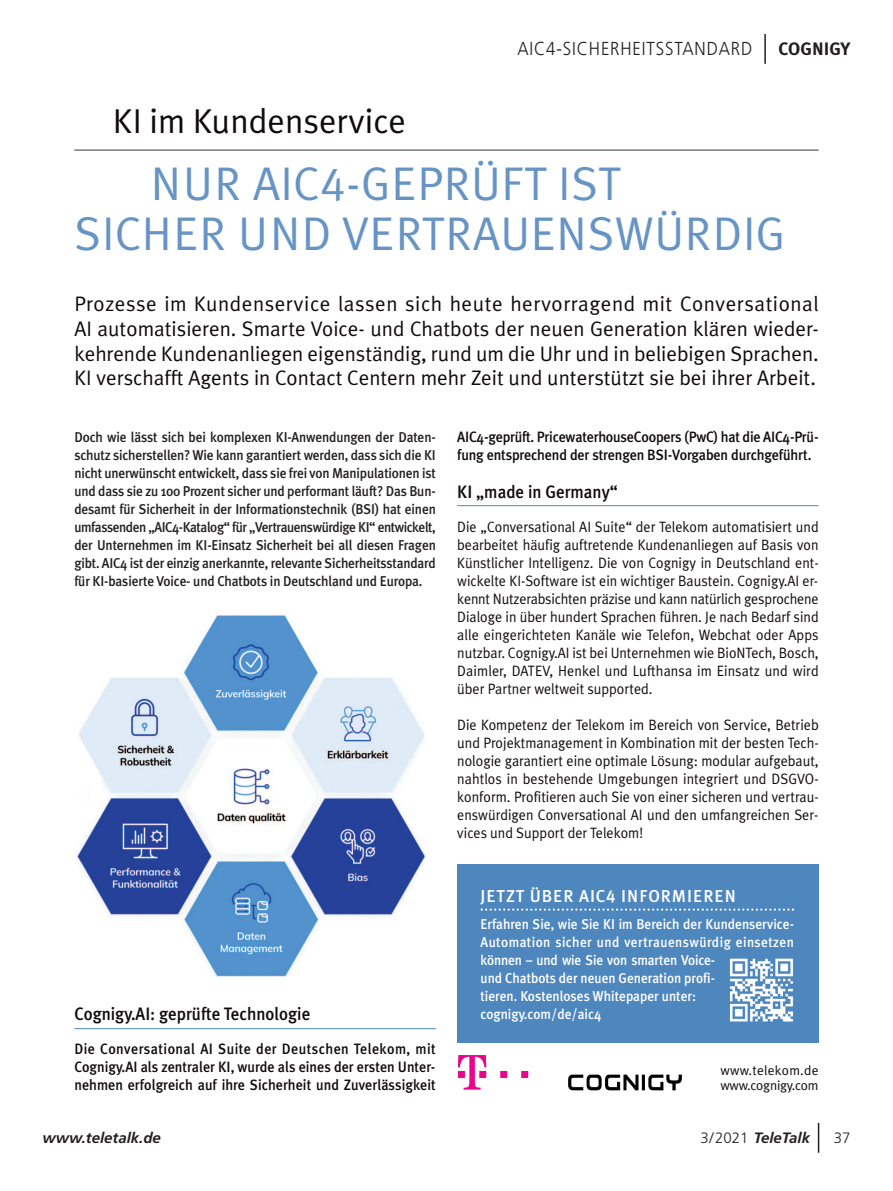
<style>
.page{position:relative;width:893px;height:1191px;background:#fff}
.page>*{position:absolute;margin:0;border:0;box-sizing:border-box;transform-origin:0 0}
.t1{font:47.25px/49.5px "Meta Plus Normal Caps";letter-spacing:.01em;color:#6694c5}
.t2{font:34.5px "Meta Plus Normal";color:#110a0c}
.t3{font:21px/24.8px "Meta Plus Normal";color:#110a0c;text-align:justify}
.t4{font:300 18.75px "Frutiger";letter-spacing:.05em;color:#231f20;scale:.9 1}
.t5{font:500 18px "Meta Plus";color:#110a0c;scale:.94 1}
.t6{font:700 18px "Meta Plus";color:#231f20}
.t7{font:17.25px "Meta Plus Medium Caps";letter-spacing:.055em;color:#fff}
.t8{font:15px/18px "Meta Plus";color:#110a0c;text-align:justify;scale:.94 1}
.t9{font:500 15px/18px "Meta Plus";letter-spacing:-.01em;color:#110a0c;scale:.94 1}
.t10{font:italic 700 15px "Frutiger";color:#231f20}
.t11{font:300 15px "Frutiger";color:#231f20}
.t12{font:500 14.25px/18px "Meta Plus";letter-spacing:-.01em;color:#231f20;text-align:justify;scale:.94 1}
.t13{font:500 14.25px/18px "Meta Plus";color:#fff;scale:.94 1}
.t14{font:13.5px/15px "Meta Plus Normal";letter-spacing:-.015em;color:#110a0c}
.s1{font-weight:300;font-style:normal}
</style>
<div class="page">
<hr style="left:764px;top:34px;width:2px;height:30px;background:#231f20">
<svg style="left:818px;top:1123px;width:1px;height:29px"></svg>
<hr style="left:457px;top:505px;width:362px;height:1px;background:#4e87bd">
<hr style="left:74px;top:1028px;width:362px;height:1px;background:#4e87bd">
<svg style="left:500px;top:1071px;width:7px;height:7px"></svg>
<svg style="left:521px;top:1071px;width:7px;height:7px"></svg>
<svg style="left:458px;top:1055px;width:28px;height:34px"></svg>
<img style="left:75px;top:615px;width:351px;height:362px">
<img style="left:568px;top:1074px;width:114px;height:16px">
<hr style="left:74px;top:150px;width:745px;height:1px;background:#2c3940">
<div style="left:457px;top:864px;width:362px;height:178px;background:#4e87bd"></div>
<svg style="left:481px;top:908px;width:313px;height:2px"></svg>
<img style="left:730px;top:958px;width:64px;height:64px">
<p class="t4" style="left:517px;top:41px;width:262px">AIC4-SICHERHEITSSTANDARD</p>
<p class="t6" style="left:779px;top:38px;width:73px">COGNIGY</p>
<h2 class="t2" style="left:113px;top:101px;width:294px">KI im Kundenservice</h2>
<h1 class="t1" style="left:74px;top:159px;width:712px;text-indent:77px">NUR AIC4-GEPRÜFT IST<br>SICHER UND VERTRAUENSWÜRDIG</h1>
<p class="t3" style="left:74px;top:291px;width:746px">Prozesse im Kundenservice lassen sich heute hervorragend mit Conversational AI automatisieren. Smarte Voice- und Chatbots der neuen Generation klären wieder&shy;kehrende Kundenanliegen eigenständig, rund um die Uhr und in beliebigen Sprachen.<br>KI verschafft Agents in Contact Centern mehr Zeit und unterstützt sie bei ihrer Arbeit.</p>
<p class="t12" style="left:74px;top:428px;width:386px">Doch wie lässt sich bei komplexen KI-Anwendungen der Daten&shy;schutz sicherstellen? Wie kann garantiert werden, dass sich die KI nicht unerwünscht entwickelt, dass sie frei von Manipulationen ist und dass sie zu 100 Prozent sicher und performant läuft? Das Bun&shy;desamt für Sicherheit in der Informationstechnik (BSI) hat einen umfassenden „AIC4-Katalog“ für „Vertrauenswürdige KI“ entwickelt, der Unternehmen im KI-Einsatz Sicherheit bei all diesen Fragen gibt. AIC4 ist der einzig anerkannte, relevante Sicherheitsstandard für KI-basierte Voice- und Chatbots in Deutschland und Europa.</p>
<p class="t5" style="left:74px;top:1003px;width:252px">Cognigy.AI: geprüfte Technologie</p>
<p class="t9" style="left:74px;top:1039px;width:386px;text-align:justify">Die Conversational AI Suite der Deutschen Telekom, mit Cognigy.AI als zentraler KI, wurde als eines der ersten Unter&shy;nehmen erfolgreich auf ihre Sicherheit und Zuverlässigkeit</p>
<p class="t9" style="left:457px;top:427px;width:386px">AIC4-geprüft. PricewaterhouseCoopers (PwC) hat die AIC4-Prü&shy;fung entsprechend der strengen BSI-Vorgaben durchgeführt.</p>
<p class="t5" style="left:457px;top:481px;width:172px">KI „made in Germany“</p>
<p class="t8" style="left:457px;top:517px;width:386px">Die „Conversational AI Suite“ der Telekom automatisiert und bearbeitet häufig auftretende Kundenanliegen auf Basis von Künstlicher Intelligenz. Die von Cognigy in Deutschland ent&shy;wickelte KI-Software ist ein wichtiger Baustein. Cognigy.AI er&shy;kennt Nutzerabsichten präzise und kann natürlich gesprochene Dialoge in über hundert Sprachen führen. Je nach Bedarf sind alle eingerichteten Kanäle wie Telefon, Webchat oder Apps nutzbar. Cognigy.AI ist bei Unternehmen wie BioNTech, Bosch, Daimler, DATEV, Henkel und Lufthansa im Einsatz und wird über Partner weltweit supported.</p>
<p class="t8" style="left:457px;top:715px;width:386px">Die Kompetenz der Telekom im Bereich von Service, Betrieb und Projektmanagement in Kombination mit der besten Tech&shy;nologie garantiert eine optimale Lösung: modular aufgebaut, nahtlos in bestehende Umgebungen integriert und DSGVO&shy;konform. Profitieren auch Sie von einer sicheren und vertrau&shy;enswürdigen Conversational AI und den umfangreichen Ser&shy;vices und Support der Telekom!</p>
<p class="t7" style="left:481px;top:886px;width:257px">JETZT ÜBER AIC4 INFORMIEREN</p>
<p class="t13" style="left:480px;top:915px;width:335px">Erfahren Sie, wie Sie KI im Bereich der Kundenservice-Automation sicher und vertrauenswürdig einsetzen können – und wie Sie von smarten Voice-<br>und Chatbots der neuen Generation profi-<br>tieren. Kostenloses Whitepaper unter: cognigy.com/de/aic4</p>
<p class="t14" style="left:720px;top:1062px;width:100px">www.telekom.de www.cognigy.com</p>
<p class="t10" style="left:43px;top:1131px;width:120px">www.teletalk.de</p>
<p class="t10" style="left:700px;top:1131px;width:111px"><span class="s1">3/2021</span> TeleTalk</p>
<p class="t11" style="left:834px;top:1131px;width:18px">37</p>
</div>
